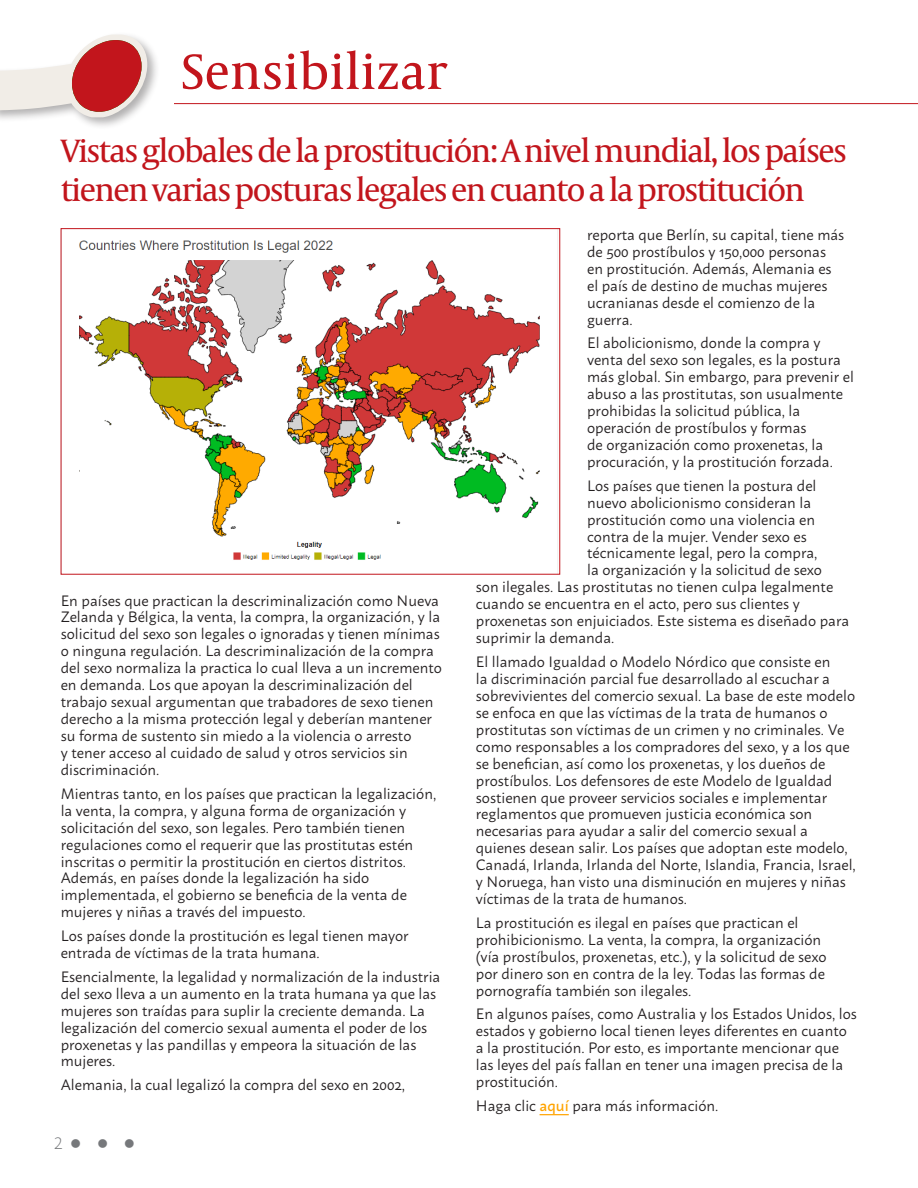
<style>
.page{position:relative;width:918px;height:1188px;background:#fff}
.page>*{position:absolute;margin:0;border:0;box-sizing:border-box;transform-origin:0 0}
.t1{font:51px "Capitolium News 2";color:#c2151c}
.t2{font:33px/39.6px "Capitolium News 2";letter-spacing:-.05em;color:#c2151c}
.t3{font:300 16.5px "Macho";color:#76787b}
.t4{font:15px/17px "Macho";color:#231f20}
.s1{font-weight:500;color:#ffa400}
</style>
<div class="page">
<hr style="left:174px;top:103px;width:744px;height:1px;background:#c2151c">
<div style="left:0;top:31px;width:160px;height:99px;background:#231f20;opacity:.35"></div>
<svg style="left:0;top:35px;width:147px;height:82px"></svg>
<svg style="left:540px;top:1114px;width:29px;height:1px"></svg>
<img style="left:79px;top:230px;width:479px;height:343px">
<p class="t1" style="left:181px;top:36px;width:268px">Sensibilizar</p>
<p class="t2" style="left:61px;top:129px;width:788px">Vistas globales de la prostitución: A nivel mundial, los países tienen varias posturas legales en cuanto a la prostitución</p>
<p class="t4" style="left:61px;top:590px;width:383px">En países que practican la descriminalización como Nueva Zelanda y Bélgica, la venta, la compra, la organización, y la solicitud del sexo son legales o ignoradas y tienen mínimas o ninguna regulación. La descriminalización de la compra del sexo normaliza la practica lo cual lleva a un incremento en demanda. Los que apoyan la descriminalización del trabajo sexual argumentan que trabadores de sexo tienen derecho a la misma protección legal y deberían mantener su forma de sustento sin miedo a la violencia o arresto<br>y tener acceso al cuidado de salud y otros servicios sin discriminación.</p>
<p class="t4" style="left:61px;top:783px;width:377px">Mientras tanto, en los países que practican la legalización, la venta, la compra, y alguna forma de organización y solicitación del sexo, son legales. Pero también tienen regulaciones como el requerir que las prostitutas estén inscritas o permitir la prostitución en ciertos distritos.<br>Además, en países donde la legalización ha sido implementada, el gobierno se beneficia de la venta de mujeres y niñas a través del impuesto.</p>
<p class="t4" style="left:61px;top:926px;width:349px">Los países donde la prostitución es legal tienen mayor entrada de víctimas de la trata humana.</p>
<p class="t4" style="left:61px;top:966px;width:381px">Esencialmente, la legalidad y normalización de la industria del sexo lleva a un aumento en la trata humana ya que las mujeres son traídas para suplir la creciente demanda. La legalización del comercio sexual aumenta el poder de los proxenetas y las pandillas y empeora la situación de las mujeres.</p>
<p class="t4" style="left:61px;top:1075px;width:346px">Alemania, la cual legalizó la compra del sexo en 2002,</p>
<p class="t3" style="left:54px;top:1129px;width:83px">2 ●●●</p>
<p class="t4" style="left:587px;top:225px;width:259px">reporta que Berlín, su capital, tiene más de 500 prostíbulos y 150,000 personas en prostitución. Además, Alemania es el país de destino de muchas mujeres ucranianas desde el comienzo de la guerra.</p>
<p class="t4" style="left:587px;top:333px;width:268px">El abolicionismo, donde la compra y venta del sexo son legales, es la postura más global. Sin embargo, para prevenir el abuso a las prostitutas, son usualmente prohibidas la solicitud pública, la operación de prostíbulos y formas<br>de organización como proxenetas, la procuración, y la prostitución forzada.</p>
<p class="t4" style="left:587px;top:475px;width:231px">Los países que tienen la postura del</p>
<p class="t4" style="left:587px;top:492px;width:225px">nuevo abolicionismo consideran la</p>
<p class="t4" style="left:587px;top:509px;width:229px">prostitución como una violencia en</p>
<p class="t4" style="left:587px;top:526px;width:221px">contra de la mujer. Vender sexo es</p>
<p class="t4" style="left:587px;top:543px;width:232px">técnicamente legal, pero la compra,</p>
<p class="t4" style="left:587px;top:560px;width:236px">la organización y la solicitud de sexo</p>
<p class="t4" style="left:476px;top:577px;width:359px">son ilegales. Las prostitutas no tienen culpa legalmente</p>
<p class="t4" style="left:476px;top:594px;width:325px">cuando se encuentra en el acto, pero sus clientes y</p>
<p class="t4" style="left:476px;top:611px;width:375px">proxenetas son enjuiciados. Este sistema es diseñado para</p>
<p class="t4" style="left:476px;top:628px;width:140px">suprimir la demanda.</p>
<p class="t4" style="left:476px;top:652px;width:382px">El llamado Igualdad o Modelo Nórdico que consiste en<br>la discriminación parcial fue desarrollado al escuchar a sobrevivientes del comercio sexual. La base de este modelo se enfoca en que las víctimas de la trata de humanos o prostitutas son víctimas de un crimen y no criminales. Ve como responsables a los compradores del sexo, y a los que se benefician, así como los proxenetas, y los dueños de prostíbulos. Los defensores de este Modelo de Igualdad sostienen que proveer servicios sociales e implementar reglamentos que promueven justicia económica son necesarias para ayudar a salir del comercio sexual a quienes desean salir. Los países que adoptan este modelo, Canadá, Irlanda, Irlanda del Norte, Islandia, Francia, Israel, y Noruega, han visto una disminución en mujeres y niñas víctimas de la trata de humanos.</p>
<p class="t4" style="left:476px;top:913px;width:352px">La prostitución es ilegal en países que practican el prohibicionismo. La venta, la compra, la organización (vía prostíbulos, proxenetas, etc.), y la solicitud de sexo por dinero son en contra de la ley. Todas las formas de pornografía también son ilegales.</p>
<p class="t4" style="left:476px;top:1004px;width:383px">En algunos países, como Australia y los Estados Unidos, los estados y gobierno local tienen leyes diferentes en cuanto a la prostitución. Por esto, es importante mencionar que las leyes del país fallan en tener una imagen precisa de la prostitución.</p>
<p class="t4" style="left:476px;top:1096px;width:244px">Haga clic <span class="s1">aquí</span> para más información.</p>
</div>
